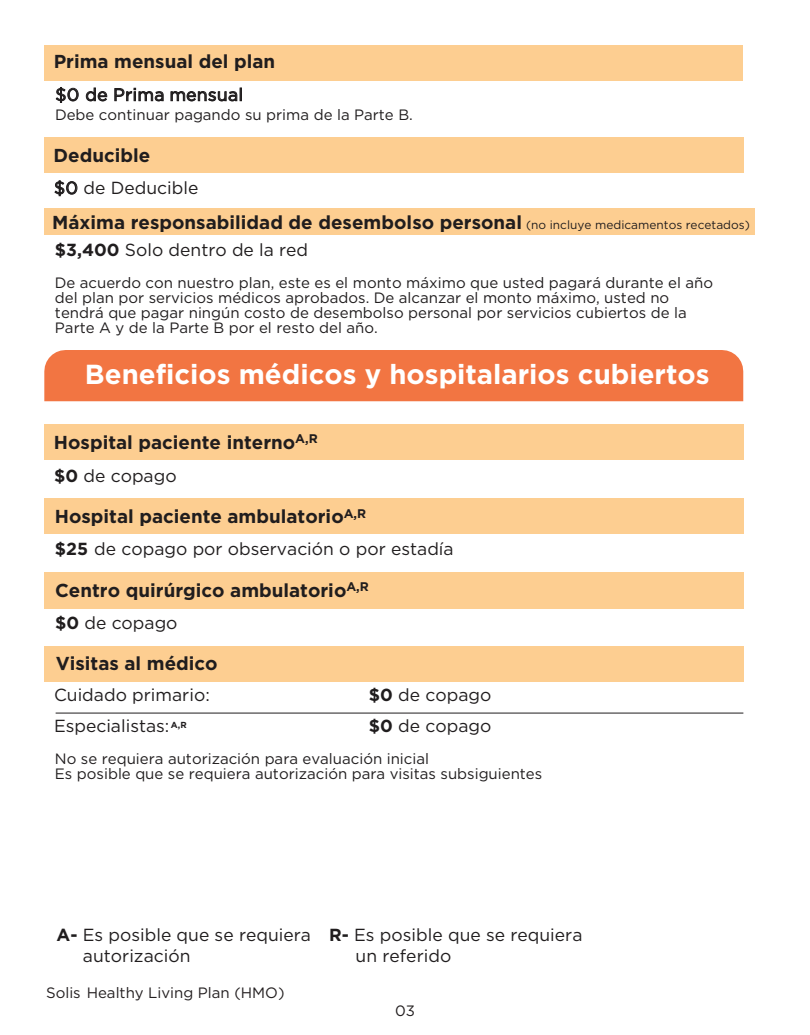
<style>
.page{position:relative;width:810px;height:1035px;background:#fff}
.page>*{position:absolute;margin:0;border:0;box-sizing:border-box;transform-origin:0 0}
.t1{font:700 27.5px "Gotham";color:#fff}
.t2{font:700 18.75px "Gotham";color:#201d1e}
.t3{font:17.5px/21px "Gotham";color:#201d1e}
.t4{font:17.5px "Gotham";letter-spacing:.02em;color:#201d1e}
.t5{font:15px/14.9px "Gotham";color:#201d1e}
.t6{font:15px "Gotham";color:#231f20}
.s1{font-weight:400;font-size:11.88px}
.s2{font-weight:700}
</style>
<div class="page">
<svg style="left:56px;top:87px;width:23px;height:16px"></svg>
<svg style="left:86px;top:87px;width:21px;height:14px"></svg>
<svg style="left:114px;top:88px;width:50px;height:13px"></svg>
<svg style="left:171px;top:88px;width:71px;height:13px"></svg>
<svg style="left:54px;top:180px;width:23px;height:16px"></svg>
<div style="left:44px;top:45px;width:699px;height:36px;background:#fdce91"></div>
<div style="left:44px;top:137px;width:699px;height:36px;background:#fdce91"></div>
<div style="left:44px;top:209px;width:711px;height:26px;background:#fdce91"></div>
<svg style="left:716px;top:350px;width:27px;height:51px"></svg>
<div style="left:44px;top:350px;width:672px;height:51px;background:#f27542"></div>
<div style="left:44px;top:424px;width:699px;height:36px;background:#fdce91"></div>
<div style="left:44px;top:499px;width:699px;height:35px;background:#fdce91"></div>
<div style="left:44px;top:572px;width:699px;height:36px;background:#fdce91"></div>
<div style="left:44px;top:646px;width:699px;height:35px;background:#fdce91"></div>
<hr style="left:56px;top:713px;width:687px;height:1px;background:#201d1e">
<p class="t2" style="left:54px;top:51px;width:223px">Prima mensual del plan</p>
<p class="t4" style="left:55px;top:83px;width:189px">$0 de Prima mensual</p>
<p class="t5" style="left:55px;top:107px;width:359px">Debe continuar pagando su prima de la Parte B.</p>
<p class="t2" style="left:54px;top:145px;width:98px">Deducible</p>
<p class="t3" style="left:54px;top:177px;width:146px">$0 de Deducible</p>
<p class="t2" style="left:52px;top:211px;width:699px">Máxima responsabilidad de desembolso personal <span class="s1">(no incluye medicamentos recetados)</span></p>
<p class="t3" style="left:55px;top:239px;width:255px"><span class="s2">$3,400</span> Solo dentro de la red</p>
<p class="t5" style="left:55px;top:275px;width:660px">De acuerdo con nuestro plan, este es el monto máximo que usted pagará durante el año del plan por servicios médicos aprobados. De alcanzar el monto máximo, usted no tendrá que pagar ningún costo de desembolso personal por servicios cubiertos de la Parte A y de la Parte B por el resto del año.</p>
<h1 class="t1" style="left:85px;top:359px;width:626px">Beneficios médicos y hospitalarios cubiertos</h1>
<p class="t2" style="left:54px;top:431px;width:265px">Hospital paciente interno<sup>A,R</sup></p>
<p class="t3" style="left:54px;top:464px;width:124px"><span class="s2">$0</span> de copago</p>
<p class="t2" style="left:55px;top:506px;width:313px">Hospital paciente ambulatorio<sup>A,R</sup></p>
<p class="t3" style="left:55px;top:538px;width:400px"><span class="s2">$25</span> de copago por observación o por estadía</p>
<p class="t2" style="left:55px;top:580px;width:315px">Centro quirúrgico ambulatorio<sup>A,R</sup></p>
<p class="t3" style="left:55px;top:612px;width:124px"><span class="s2">$0</span> de copago</p>
<p class="t2" style="left:56px;top:653px;width:163px">Visitas al médico</p>
<p class="t3" style="left:54px;top:684px;width:157px">Cuidado primario:</p>
<p class="t3" style="left:369px;top:684px;width:124px"><span class="s2">$0</span> de copago</p>
<p class="t3" style="left:54px;top:715px;width:134px">Especialistas: <sup>A,R</sup></p>
<p class="t3" style="left:369px;top:715px;width:124px"><span class="s2">$0</span> de copago</p>
<p class="t5" style="left:55px;top:751px;width:489px">No se requiera autorización para evaluación inicial<br>Es posible que se requiera autorización para visitas subsiguientes</p>
<p class="t3" style="left:83px;top:924px;width:230px;text-indent:-26px"><span class="s2">A-</span> Es posible que se requiera autorización</p>
<p class="t3" style="left:356px;top:924px;width:228px;text-indent:-26px"><span class="s2">R-</span> Es posible que se requiera un referido</p>
<p class="t6" style="left:46px;top:983px;width:240px">Solis Healthy Living Plan (HMO)</p>
<p class="t6" style="left:395px;top:1002px;width:21px">03</p>
</div>
